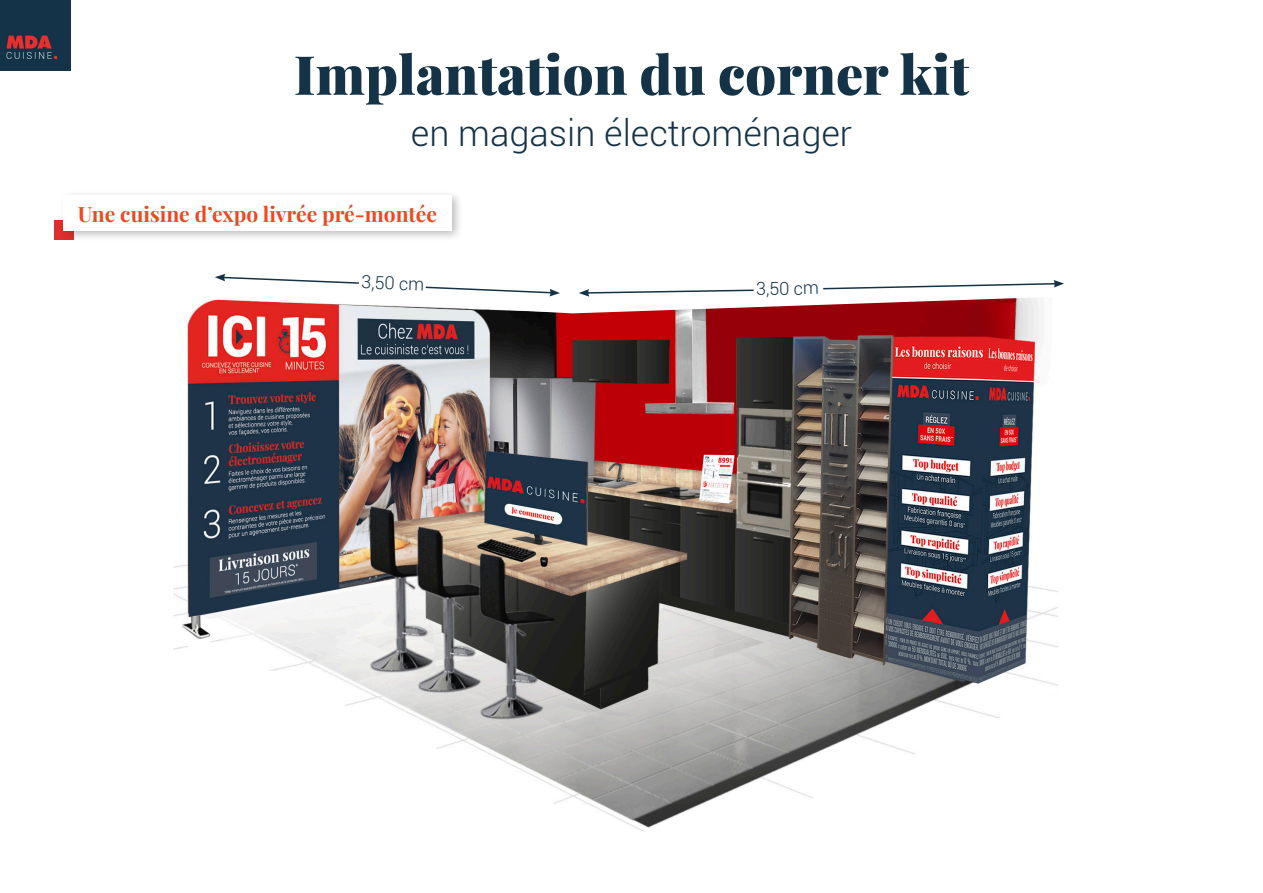
<style>
.page{position:relative;width:1263px;height:893px;background:#fff}
.page>*{position:absolute;margin:0;border:0;box-sizing:border-box;transform-origin:0 0}
.t1{font:900 54px "Playfair Display";color:#153347}
.t2{font:300 36px "Roboto";color:#153347}
.t3{font:21px "Playfair Display";color:#ef4722}
.t4{font:300 18px "Roboto";color:#153347}
</style>
<div class="page">
<img style="left:173px;top:296px;width:885px;height:535px">
<svg style="left:215px;top:274px;width:144px;height:10px"></svg>
<svg style="left:425px;top:286px;width:135px;height:10px"></svg>
<svg style="left:579px;top:289px;width:176px;height:8px"></svg>
<svg style="left:823px;top:280px;width:241px;height:10px"></svg>
<div style="left:54px;top:220px;width:20px;height:20px;background:#df2e2e"></div>
<div style="left:59px;top:190px;width:404px;height:52px;background:#231f20;opacity:.3"></div>
<div style="left:64px;top:196px;width:388px;height:35px;background:#fff"></div>
<img style="left:0;top:0;width:70px;height:70px">
<p class="t1" style="left:294px;top:32px;width:677px">Implantation du corner kit</p>
<p class="t2" style="left:411px;top:108px;width:443px">en magasin électroménager</p>
<p class="t3" style="left:78px;top:197px;width:361px">Une cuisine d’expo livrée pré-montée</p>
<p class="t4" style="left:362px;top:269px;width:64px;rotate:2deg">3,50 cm</p>
<p class="t4" style="left:756px;top:276px;width:64px;rotate:-1deg">3,50 cm</p>
</div>
